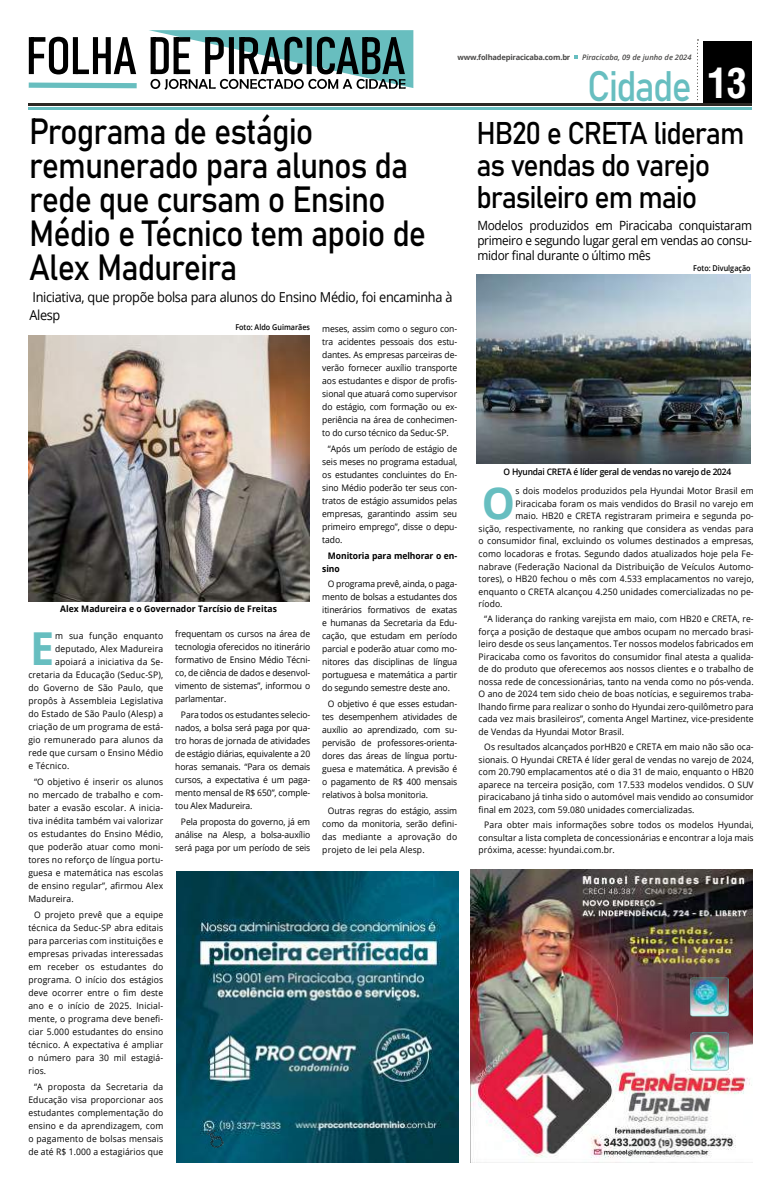
<style>
.page{position:relative;width:780px;height:1191px;background:#fff}
.page>*{position:absolute;margin:0;border:0;box-sizing:border-box;transform-origin:0 0}
.t1{font:700 45.4px "Open Sans";color:#67bec0;scale:.95 1}
.t2{font:700 44px "Open Sans";color:#67bec0;scale:.95 1}
.t3{font:42.1px "Bahnschrift";letter-spacing:-.045em;color:#67bec0;scale:.89 1}
.t4{font:36px/34px "Bahnschrift";letter-spacing:-.03em;color:#000;scale:.9 1}
.t5{font:31px/32px "Bahnschrift";letter-spacing:-.04em;color:#000;scale:.92 1}
.t6{font:13.7px/17.6px "Open Sans";letter-spacing:-.025em;color:#000;scale:.93 1}
.t7{font:12.7px/14.7px "Open Sans";letter-spacing:-.025em;color:#000;text-align:justify;scale:.93 1}
.t8{font:9px/13px "Open Sans";letter-spacing:.01em;color:#000;text-align:justify;scale:.95 1}
.t9{font:600 9px "Open Sans";letter-spacing:-.025em;color:#000;scale:.94 1}
.t10{font:700 9px "Open Sans";letter-spacing:.01em;color:#000;scale:.95 1}
.t11{font:700 9px/13px "Open Sans";letter-spacing:-.01em;color:#000;scale:.95 1}
.t12{font:600 8px "Open Sans";color:#000;scale:.9 1}
.t13{font:700 7.6px "Open Sans";letter-spacing:-.025em;color:#4a4948}
.t14{font:italic 600 7.6px "Open Sans";color:#4a4948}
.s1{font-family:"Arena Condensed";font-weight:700;font-size:40.6px;color:#fff}
</style>
<div class="page">
<img style="left:476px;top:274px;width:274px;height:189px">
<div style="left:703px;top:41px;width:48px;height:65px;background:#000"></div>
<hr style="left:28px;top:107px;width:723px;height:2px;background:#67bec0">
<hr style="left:28px;top:103px;width:723px;height:3px;background:#2c2824">
<svg style="left:697px;top:39px;width:1px;height:62px"></svg>
<svg style="left:574px;top:55px;width:3px;height:4px"></svg>
<svg style="left:28px;top:30px;width:385px;height:60px"></svg>
<img style="left:29px;top:336px;width:280px;height:265px">
<img style="left:176px;top:871px;width:282px;height:291px">
<img style="left:205px;top:1127px;width:18px;height:21px">
<img style="left:470px;top:869px;width:282px;height:293px">
<img style="left:685px;top:1027px;width:48px;height:47px">
<img style="left:684px;top:972px;width:49px;height:48px">
<p class="t13" style="left:457px;top:52px;width:114px">www.folhadepiracicaba.com.br</p>
<p class="t14" style="left:582px;top:52px;width:111px">Piracicaba, 09 de junho de 2024</p>
<h3 class="t4" style="left:29px;top:112px;width:442px">Programa de estágio remunerado para alunos da rede que cursam o Ensino<br>Médio e Técnico tem apoio de<br>Alex Madureira</h3>
<h3 class="t6" style="left:29px;top:288px;width:456px">Iniciativa, que propõe bolsa para alunos do Ensino Médio, foi encaminha à<br>Alesp</h3>
<p class="t12" style="left:235px;top:321px;width:84px">Foto: Aldo Guimarães</p>
<p class="t8" style="left:322px;top:322px;width:143px">meses, assim como o seguro con&shy;tra acidentes pessoais dos estu&shy;dantes. As empresas parceiras de&shy;verão fornecer auxílio transporte aos estudantes e dispor de profis&shy;sional que atuará como supervisor do estágio, com formação ou ex&shy;periência na área de conhecimen&shy;to do curso técnico da Seduc-SP.</p>
<p class="t8" style="left:322px;top:442px;width:143px;text-indent:6px">“Após um período de estágio de seis meses no programa estadual, os estudantes concluintes do En&shy;sino Médio poderão ter seus con&shy;tratos de estágio assumidos pelas empresas, garantindo assim seu primeiro emprego”, disse o depu&shy;tado.</p>
<p class="t11" style="left:322px;top:548px;width:143px;text-indent:6px">Monitoria para melhorar o en&shy;sino</p>
<p class="t8" style="left:322px;top:577px;width:143px;text-indent:6px">O programa prevê, ainda, o paga&shy;mento de bolsas a estudantes dos itinerários formativos de exatas e humanas da Secretaria da Edu&shy;cação, que estudam em período parcial e poderão atuar como mo&shy;nitores das disciplinas de língua portuguesa e matemática a partir do segundo semestre deste ano.</p>
<p class="t8" style="left:322px;top:697px;width:143px;text-indent:6px">O objetivo é que esses estudan&shy;tes desempenhem atividades de auxílio ao aprendizado, com su&shy;pervisão de professores-orienta&shy;dores das áreas de língua portu&shy;guesa e matemática. A previsão é o pagamento de R$ 400 mensais relativos à bolsa monitoria.</p>
<p class="t8" style="left:322px;top:804px;width:143px;text-indent:6px">Outras regras do estágio, assim como da monitoria, serão defini&shy;das mediante a aprovação do projeto de lei pela Alesp.</p>
<p class="t10" style="left:60px;top:602px;width:230px">Alex Madureira e o Governador Tarcísio de Freitas</p>
<p class="t8" style="left:175px;top:627px;width:143px">frequentam os cursos na área de tecnologia oferecidos no itinerário formativo de Ensino Médio Técni&shy;co, de ciência de dados e desenvol&shy;vimento de sistemas”, informou o parlamentar.</p>
<p class="t8" style="left:175px;top:708px;width:143px;text-indent:6px">Para todos os estudantes selecio&shy;nados, a bolsa será paga por qua&shy;tro horas de jornada de atividades de estágio diárias, equivalente a 20 horas semanais. “Para os demais cursos, a expectativa é um paga&shy;mento mensal de R$ 650”, comple&shy;tou Alex Madureira.</p>
<p class="t8" style="left:175px;top:814px;width:143px;text-indent:6px">Pela proposta do governo, já em análise na Alesp, a bolsa-auxílio será paga por um período de seis</p>
<h1 class="t1" style="left:30px;top:616px;width:27px">E</h1>
<p class="t8" style="left:55px;top:629px;width:115px">m sua função enquanto</p>
<p class="t8" style="left:55px;top:642px;width:115px">deputado, Alex Madureira</p>
<p class="t8" style="left:55px;top:655px;width:115px">apoiará a iniciativa da Se-</p>
<p class="t8" style="left:28px;top:668px;width:143px">cretaria da Educação (Seduc-SP),</p>
<p class="t8" style="left:28px;top:681px;width:143px">do Governo de São Paulo, que</p>
<p class="t8" style="left:28px;top:694px;width:143px">propôs à Assembleia Legislativa</p>
<p class="t8" style="left:28px;top:707px;width:143px">do Estado de São Paulo (Alesp) a</p>
<p class="t8" style="left:28px;top:720px;width:143px">criação de um programa de está-</p>
<p class="t8" style="left:28px;top:733px;width:143px">gio remunerado para alunos da</p>
<p class="t8" style="left:28px;top:746px;width:143px">rede que cursam o Ensino Médio</p>
<p class="t8" style="left:28px;top:759px;width:45px">e Técnico.</p>
<p class="t8" style="left:28px;top:775px;width:143px;text-indent:6px">“O objetivo é inserir os alunos no mercado de trabalho e com&shy;bater a evasão escolar. A inicia&shy;tiva inédita também vai valorizar os estudantes do Ensino Médio, que poderão atuar como moni&shy;tores no reforço de língua portu&shy;guesa e matemática nas escolas de ensino regular”, afirmou Alex Madureira.</p>
<p class="t8" style="left:28px;top:907px;width:143px;text-indent:6px">O projeto prevê que a equipe técnica da Seduc-SP abra editais para parcerias com instituições e empresas privadas interessadas em receber os estudantes do programa. O início dos estágios deve ocorrer entre o fim deste ano e o início de 2025. Inicial&shy;mente, o programa deve benefi&shy;ciar 5.000 estudantes do ensino técnico. A expectativa é ampliar o número para 30 mil estagiá&shy;rios.</p>
<p class="t8" style="left:28px;top:1079px;width:143px;text-indent:6px">“A proposta da Secretaria da Educação visa proporcionar aos estudantes complementação do ensino e da aprendizagem, com o pagamento de bolsas mensais de até R$ 1.000 a estagiários que</p>
<h3 class="t3" style="left:587px;top:55px;width:181px">Cidade <span class="s1">13</span></h3>
<h3 class="t5" style="left:476px;top:115px;width:293px">HB20 e CRETA lideram as vendas do varejo brasileiro em maio</h3>
<h3 class="t7" style="left:477px;top:218px;width:297px">Modelos produzidos em Piracicaba conquistaram primeiro e segundo lugar geral em vendas ao consu&shy;midor final durante o último mês</h3>
<p class="t12" style="left:693px;top:262px;width:65px">Foto: Divulgação</p>
<p class="t9" style="left:503px;top:466px;width:244px">O Hyundai CRETA é líder geral de vendas no varejo de 2024</p>
<h2 class="t2" style="left:482px;top:472px;width:37px">O</h2>
<p class="t8" style="left:515px;top:484px;width:252px">s dois modelos produzidos pela Hyundai Motor Brasil em</p>
<p class="t8" style="left:515px;top:497px;width:252px">Piracicaba foram os mais vendidos do Brasil no varejo em</p>
<p class="t8" style="left:515px;top:509px;width:252px">maio. HB20 e CRETA registraram primeira e segunda po-</p>
<p class="t8" style="left:478px;top:522px;width:291px">sição, respectivamente, no ranking que considera as vendas para</p>
<p class="t8" style="left:478px;top:534px;width:291px">o consumidor final, excluindo os volumes destinados a empresas,</p>
<p class="t8" style="left:478px;top:547px;width:291px">como locadoras e frotas. Segundo dados atualizados hoje pela Fe-</p>
<p class="t8" style="left:478px;top:559px;width:291px">nabrave (Federação Nacional da Distribuição de Veículos Automo-</p>
<p class="t8" style="left:478px;top:572px;width:291px">tores), o HB20 fechou o mês com 4.533 emplacamentos no varejo,</p>
<p class="t8" style="left:478px;top:584px;width:291px">enquanto o CRETA alcançou 4.250 unidades comercializadas no pe-</p>
<p class="t8" style="left:478px;top:597px;width:27px">ríodo.</p>
<p class="t8" style="left:478px;top:612px;width:291px;line-height:12.5px;text-indent:6px">“A liderança do ranking varejista em maio, com HB20 e CRETA, re&shy;força a posição de destaque que ambos ocupam no mercado brasi&shy;leiro desde os seus lançamentos. Ter nossos modelos fabricados em Piracicaba como os favoritos do consumidor final atesta a qualida&shy;de do produto que oferecemos aos nossos clientes e o trabalho de nossa rede de concessionárias, tanto na venda como no pós-venda.<br>O ano de 2024 tem sido cheio de boas notícias, e seguiremos traba&shy;lhando firme para realizar o sonho do Hyundai zero-quilômetro para cada vez mais brasileiros”, comenta Angel Martinez, vice-presidente de Vendas da Hyundai Motor Brasil.</p>
<p class="t8" style="left:478px;top:740px;width:291px;line-height:12.5px;text-indent:6px">Os resultados alcançados porHB20 e CRETA em maio não são oca&shy;sionais. O Hyundai CRETA é líder geral de vendas no varejo de 2024, com 20.790 emplacamentos até o dia 31 de maio, enquanto o HB20 aparece na terceira posição, com 17.533 modelos vendidos. O SUV piracicabano já tinha sido o automóvel mais vendido ao consumidor final em 2023, com 59.080 unidades comercializadas.</p>
<p class="t8" style="left:478px;top:818px;width:291px;line-height:12.5px;text-indent:6px">Para obter mais informações sobre todos os modelos Hyundai, consultar a lista completa de concessionárias e encontrar a loja mais próxima, acesse: hyundai.com.br.</p>
</div>
